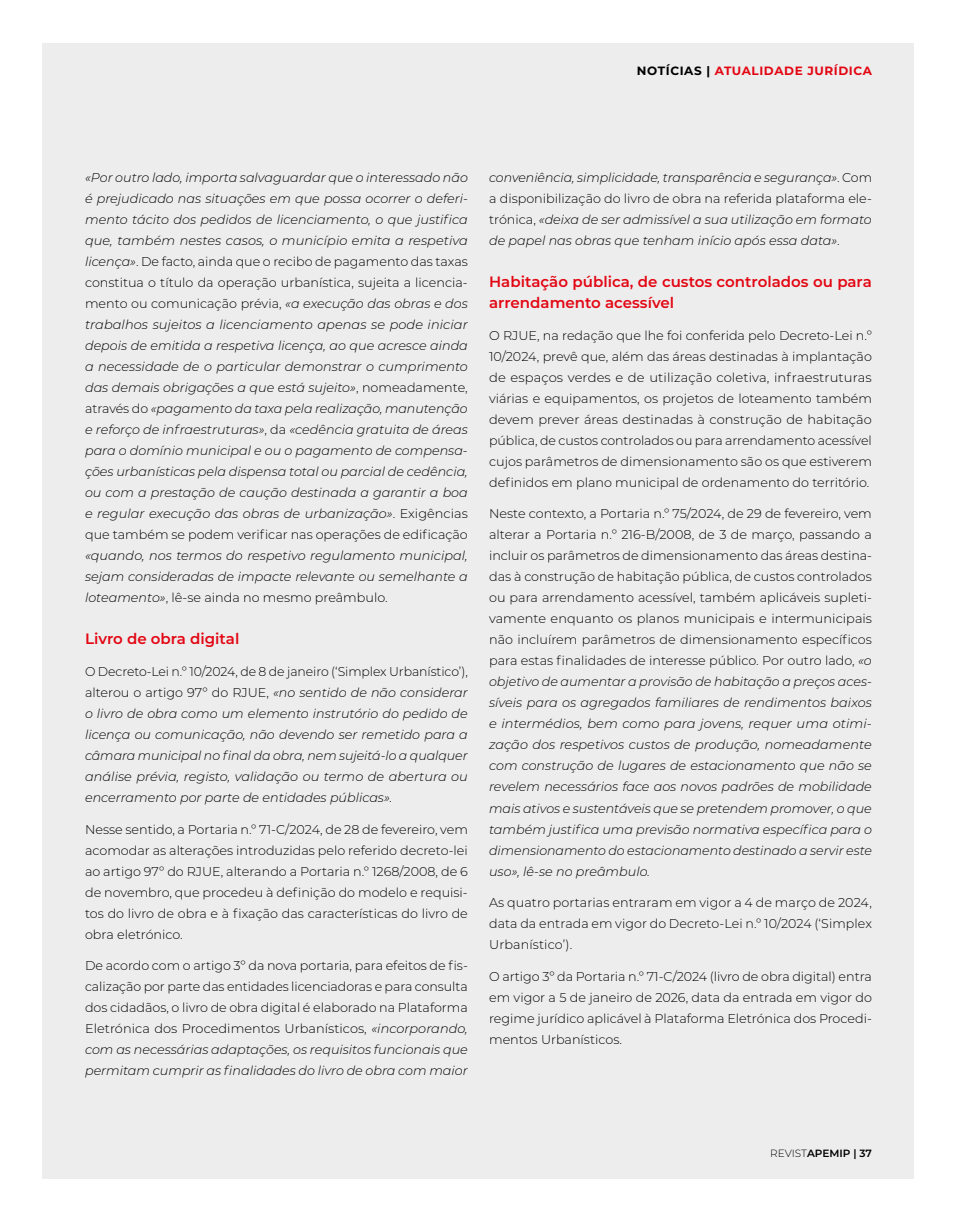
<style>
.page{position:relative;width:957px;height:1221px;background:#fff}
.page>*{position:absolute;margin:0;border:0;box-sizing:border-box;transform-origin:0 0}
.t1{font:600 15px/21px "Montserrat";color:#e30613}
.t2{font:italic 300 12.75px/21px "Montserrat";color:#000;text-align:justify}
.t3{font:300 12.75px/21px "Montserrat";color:#000;text-align:justify}
.t4{font:700 12px "Montserrat";letter-spacing:.05em;color:#e30613}
.t5{font:600 10.5px "Montserrat";color:#000}
.s1{color:#000}
.s2{font-style:normal}
.s3{font-style:italic}
.s4{font-weight:300}
</style>
<div class="page">
<div style="left:43px;top:43px;width:871px;height:1135px;background:#ededed"></div>
<p class="t4" style="left:637px;top:62px;width:236px"><span class="s1">NOTÍCIAS |</span> ATUALIDADE JURÍDICA</p>
<p class="t2" style="left:85px;top:167px;width:384px">«Por outro lado, importa salvaguardar que o interessado não é prejudicado nas situações em que possa ocorrer o deferi&shy;mento tácito dos pedidos de licenciamento, o que justifica que, também nestes casos, o município emita a respetiva licença»<span class="s2">. De facto, ainda que o recibo de pagamento das taxas constitua o título da operação urbanística, sujeita a licencia&shy;mento ou comunicação prévia,</span> «a execução das obras e dos trabalhos sujeitos a licenciamento apenas se pode iniciar depois de emitida a respetiva licença, ao que acresce ainda a necessidade de o particular demonstrar o cumprimento das demais obrigações a que está sujeito»<span class="s2">, nomeadamente, através do</span> «pagamento da taxa pela realização, manutenção e reforço de infraestruturas»<span class="s2">, da</span> «cedência gratuita de áreas para o domínio municipal e ou o pagamento de compensa&shy;ções urbanísticas pela dispensa total ou parcial de cedência, ou com a prestação de caução destinada a garantir a boa e regular execução das obras de urbanização»<span class="s2">. Exigências que também se podem verificar nas operações de edificação</span></p>
<p class="t2" style="left:85px;top:545px;width:384px">«quando, nos termos do respetivo regulamento municipal, sejam consideradas de impacte relevante ou semelhante a loteamento»<span class="s2">, lê-se ainda no mesmo preâmbulo.</span></p>
<p class="t1" style="left:85px;top:628px;width:156px">Livro de obra digital</p>
<p class="t2" style="left:85px;top:660px;width:384px"><span class="s2">O Decreto-Lei n.º 10/2024, de 8 de janeiro (‘Simplex Urbanístico’), alterou o artigo 97º do RJUE,</span> «no sentido de não considerar o livro de obra como um elemento instrutório do pedido de licença ou comunicação, não devendo ser remetido para a câmara municipal no final da obra, nem sujeitá-lo a qualquer análise prévia, registo, validação ou termo de abertura ou encerramento por parte de entidades públicas».</p>
<p class="t3" style="left:85px;top:818px;width:384px">Nesse sentido, a Portaria n.º 71-C/2024, de 28 de fevereiro, vem acomodar as alterações introduzidas pelo referido decreto-lei ao artigo 97º do RJUE, alterando a Portaria n.º 1268/2008, de 6 de novembro, que procedeu à definição do modelo e requisi&shy;tos do livro de obra e à fixação das características do livro de obra eletrónico.</p>
<p class="t3" style="left:85px;top:954px;width:384px">De acordo com o artigo 3º da nova portaria, para efeitos de fis&shy;calização por parte das entidades licenciadoras e para consulta dos cidadãos, o livro de obra digital é elaborado na Plataforma Eletrónica dos Procedimentos Urbanísticos, <span class="s3">«incorporando, com as necessárias adaptações, os requisitos funcionais que permitam cumprir as finalidades do livro de obra com maior</span></p>
<p class="t2" style="left:489px;top:167px;width:384px">conveniência, simplicidade, transparência e segurança»<span class="s2">. Com a disponibilização do livro de obra na referida plataforma ele&shy;trónica,</span> «deixa de ser admissível a sua utilização em formato de papel nas obras que tenham início após essa data»<span class="s2">.</span></p>
<p class="t1" style="left:489px;top:271px;width:384px">Habitação pública, de custos controlados ou para arrendamento acessível</p>
<p class="t3" style="left:489px;top:324px;width:384px">O RJUE, na redação que lhe foi conferida pelo Decreto-Lei n.º 10/2024, prevê que, além das áreas destinadas à implantação de espaços verdes e de utilização coletiva, infraestruturas viárias e equipamentos, os projetos de loteamento também devem prever áreas destinadas à construção de habitação pública, de custos controlados ou para arrendamento acessível cujos parâmetros de dimensionamento são os que estiverem definidos em plano municipal de ordenamento do território.</p>
<p class="t2" style="left:489px;top:503px;width:384px"><span class="s2">Neste contexto, a Portaria n.º 75/2024, de 29 de fevereiro, vem alterar a Portaria n.º 216-B/2008, de 3 de março, passando a incluir os parâmetros de dimensionamento das áreas destina&shy;das à construção de habitação pública, de custos controlados ou para arrendamento acessível, também aplicáveis supleti&shy;vamente enquanto os planos municipais e intermunicipais não incluírem parâmetros de dimensionamento específicos para estas finalidades de interesse público. Por outro lado,</span> «o objetivo de aumentar a provisão de habitação a preços aces&shy;síveis para os agregados familiares de rendimentos baixos e intermédios, bem como para jovens, requer uma otimi&shy;zação dos respetivos custos de produção, nomeadamente com construção de lugares de estacionamento que não se revelem necessários face aos novos padrões de mobilidade mais ativos e sustentáveis que se pretendem promover, o que também justifica uma previsão normativa específica para o dimensionamento do estacionamento destinado a servir este uso», lê-se no preâmbulo.</p>
<p class="t3" style="left:489px;top:891px;width:384px">As quatro portarias entraram em vigor a 4 de março de 2024, data da entrada em vigor do Decreto-Lei n.º 10/2024 (‘Simplex Urbanístico’).</p>
<p class="t3" style="left:489px;top:965px;width:384px">O artigo 3º da Portaria n.º 71-C/2024 (livro de obra digital) entra em vigor a 5 de janeiro de 2026, data da entrada em vigor do regime jurídico aplicável à Plataforma Eletrónica dos Procedi&shy;mentos Urbanísticos.</p>
<p class="t5" style="left:770px;top:1145px;width:103px"><span class="s4">REVIST</span>APEMIP | 37</p>
</div>
